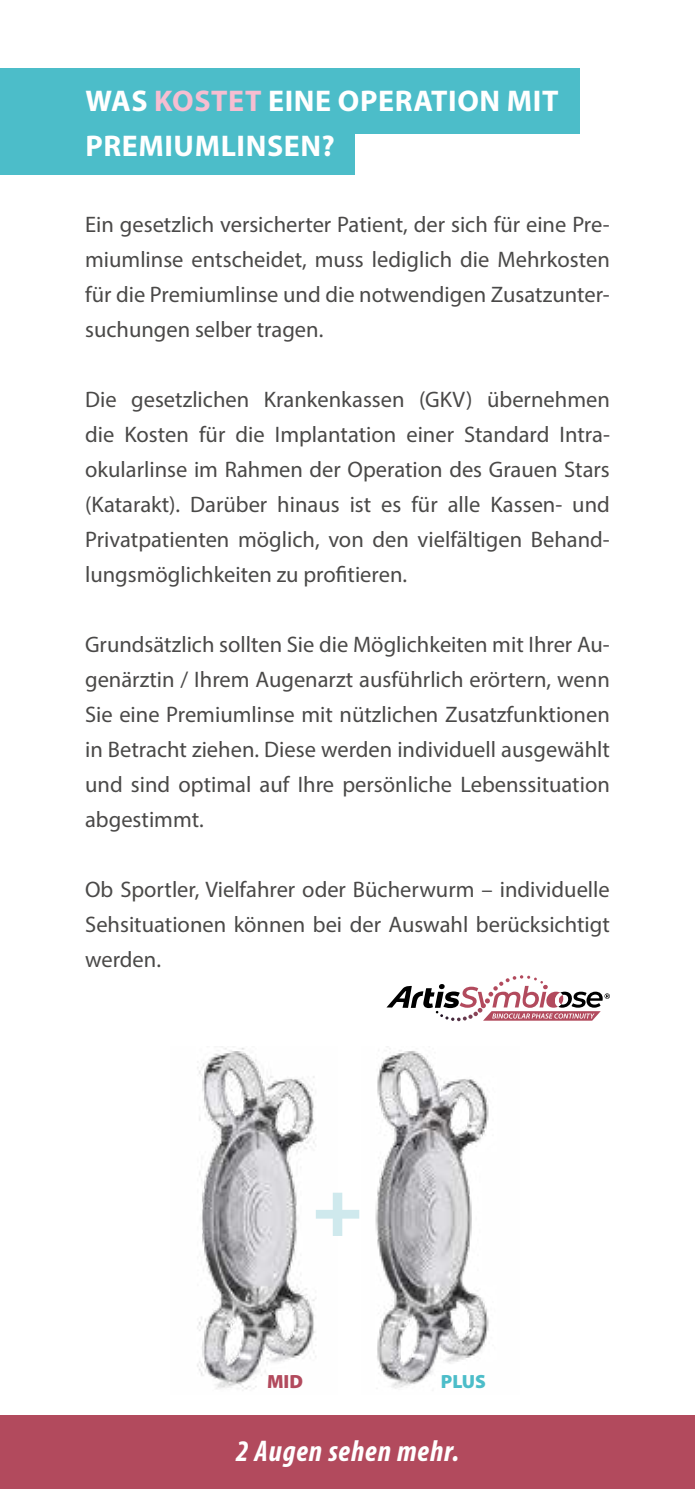
<style>
.page{position:relative;width:695px;height:1489px;background:#fff}
.page>*{position:absolute;margin:0;border:0;box-sizing:border-box;transform-origin:0 0}
.t1{font:700 30px/45px "Myriad Pro";letter-spacing:.02em;color:#fff}
.t2{font:italic 700 condensed 30px "Myriad Pro";letter-spacing:.03em;color:#fff}
.t3{font:22.5px/35px "Myriad Pro";color:#4a4948;text-align:justify}
.t4{font:900 19.25px "Myriad Pro";color:#4cbdc9}
.t5{font:900 19.25px "Myriad Pro";color:#b24a5d}
.s1{color:#f6bed1}
</style>
<div class="page">
<div style="left:0;top:110px;width:354px;height:65px;background:#4cbdc9"></div>
<div style="left:0;top:69px;width:579px;height:65px;background:#4cbdc9"></div>
<div style="left:0;top:1415px;width:694px;height:73px;background:#b24a5d"></div>
<svg style="left:386px;top:975px;width:223px;height:46px"></svg>
<img style="left:197px;top:1046px;width:141px;height:345px">
<img style="left:375px;top:1046px;width:114px;height:343px">
<svg style="left:316px;top:1192px;width:43px;height:43px"></svg>
<h1 class="t1" style="left:85px;top:79px;width:474px">WAS <span class="s1">KOSTET</span> EINE OPERATION MIT<br>PREMIUMLINSEN?</h1>
<p class="t3" style="left:85px;top:207px;width:526px">Ein gesetzlich versicherter Patient, der sich für eine Pre&shy;miumlinse entscheidet, muss lediglich die Mehrkosten für die Premiumlinse und die notwendigen Zusatzunter&shy;suchungen selber tragen.</p>
<p class="t3" style="left:85px;top:382px;width:526px">Die gesetzlichen Krankenkassen (GKV) übernehmen die Kosten für die Implantation einer Standard Intra&shy;okularlinse im Rahmen der Operation des Grauen Stars (Katarakt). Darüber hinaus ist es für alle Kassen- und Privatpatienten möglich, von den vielfältigen Behand&shy;lungsmöglichkeiten zu profitieren.</p>
<p class="t3" style="left:85px;top:628px;width:526px">Grundsätzlich sollten Sie die Möglichkeiten mit Ihrer Au&shy;genärztin / Ihrem Augenarzt ausführlich erörtern, wenn Sie eine Premiumlinse mit nützlichen Zusatzfunktionen in Betracht ziehen. Diese werden individuell ausgewählt und sind optimal auf Ihre persönliche Lebenssituation abgestimmt.</p>
<p class="t3" style="left:85px;top:873px;width:526px">Ob Sportler, Vielfahrer oder Bücherwurm – individuelle Sehsituationen können bei der Auswahl berücksichtigt werden.</p>
<p class="t5" style="left:267px;top:1369px;width:37px">MID</p>
<p class="t4" style="left:441px;top:1369px;width:47px">PLUS</p>
<h1 class="t2" style="left:236px;top:1439px;width:225px">2 Augen sehen mehr.</h1>
</div>
